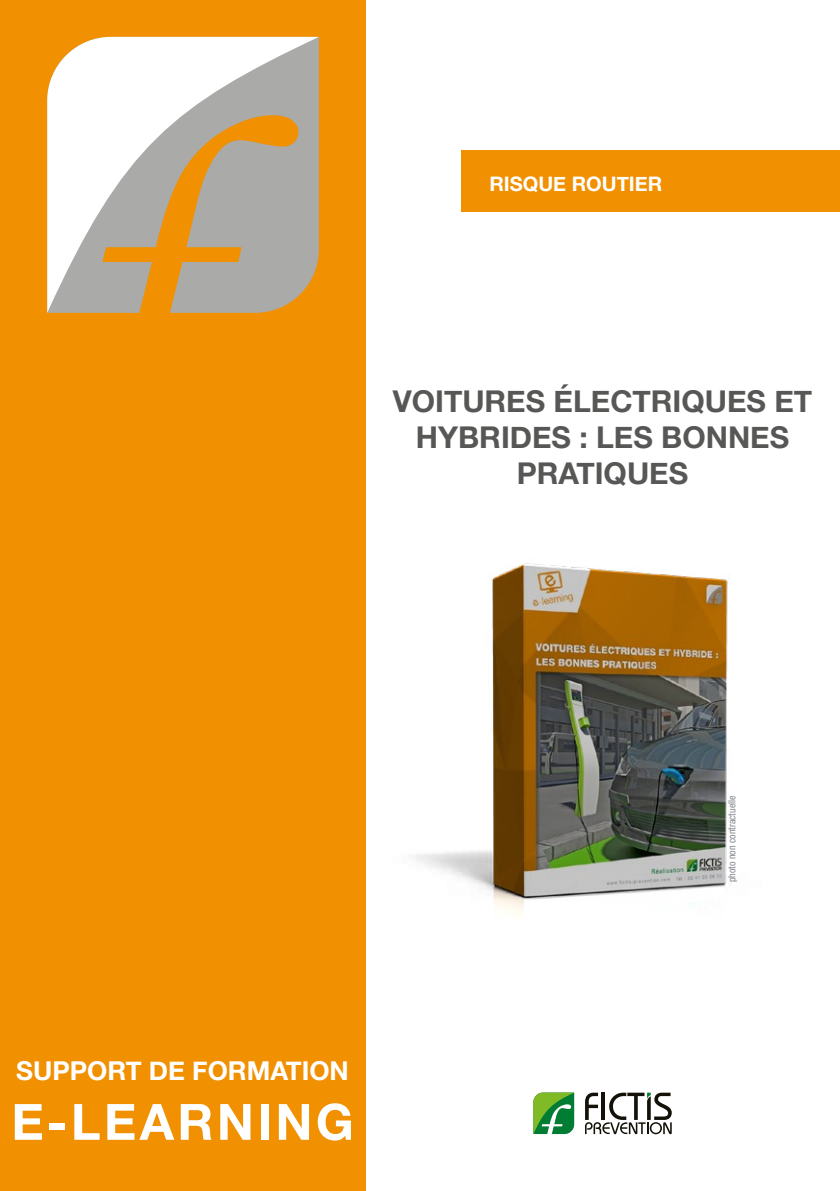
<style>
.page{position:relative;width:840px;height:1191px;background:#fff}
.page>*{position:absolute;margin:0;border:0;box-sizing:border-box;transform-origin:0 0}
.t1{font:700 50px "Helvetica Neue";letter-spacing:.065em;color:#fff}
.t2{font:700 30px/36px "Helvetica Neue";color:#575756;text-align:center}
.t3{font:700 26px "Helvetica Neue";color:#fff}
.t4{font:700 20px "Helvetica Neue";color:#fff}
.t5{font:condensed 10px "Helvetica Neue";color:#82878b}
</style>
<div class="page">
<img style="left:365px;top:465px;width:364px;height:453px">
<div style="left:0;top:0;width:365px;height:1191px;background:#f19000"></div>
<svg style="left:47px;top:37px;width:272px;height:276px;background:#d0c3b0"></svg>
<div style="left:461px;top:150px;width:378px;height:62px;background:#f19000"></div>
<svg style="left:533px;top:1092px;width:41px;height:42px;background:#4fa34b"></svg>
<svg style="left:585px;top:1092px;width:86px;height:42px"></svg>
<p class="t4" style="left:489px;top:171px;width:174px">RISQUE ROUTIER</p>
<p class="t2" style="left:392px;top:382px;width:420px">VOITURES ÉLECTRIQUES ET<br>HYBRIDES : LES BONNES<br>PRATIQUES</p>
<p class="t3" style="left:16px;top:1054px;width:334px">SUPPORT DE FORMATION</p>
<h1 class="t1" style="left:11px;top:1091px;width:344px">E-LEARNING</h1>
<p class="t5" style="left:725px;top:882px;width:88px;rotate:-90deg">photo non contractuelle</p>
</div>
